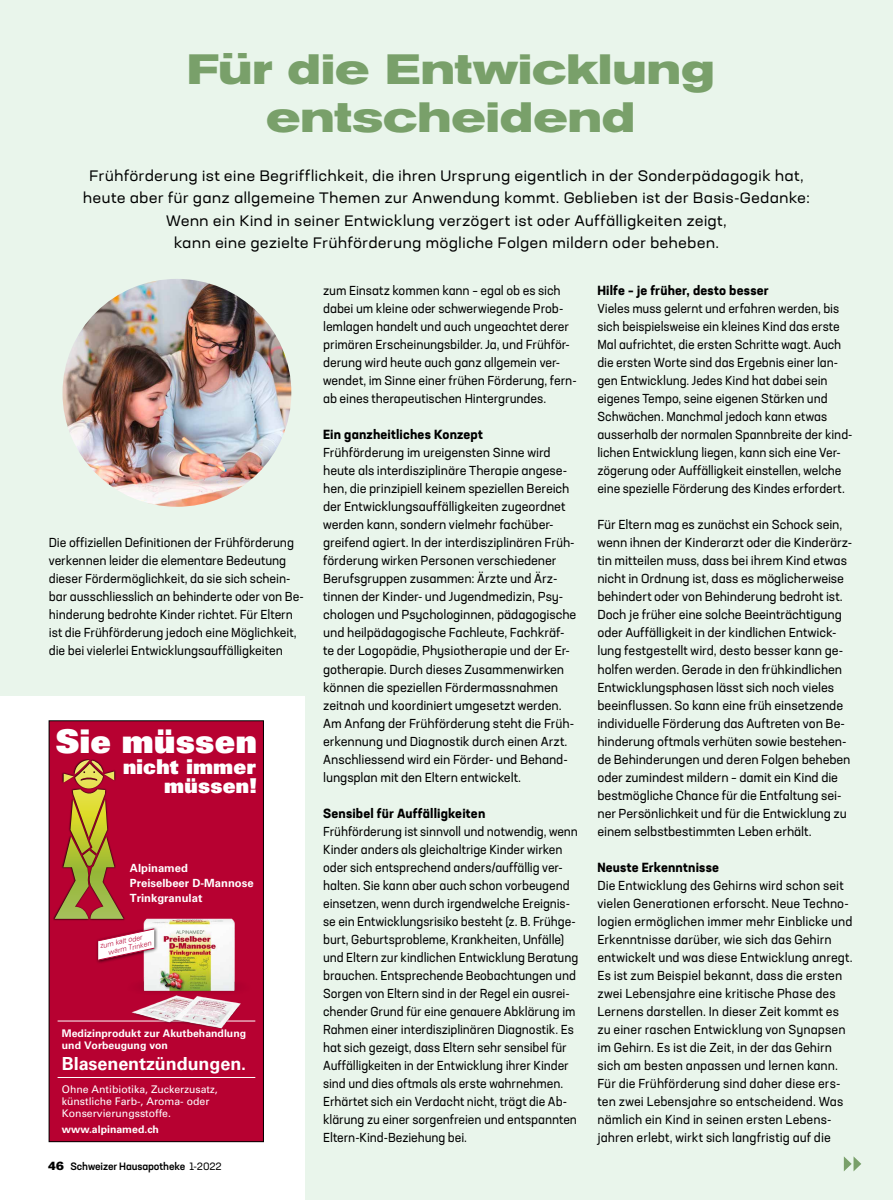
<style>
.page{position:relative;width:893px;height:1200px;background:#fff}
.page>*{position:absolute;margin:0;border:0;box-sizing:border-box;transform-origin:0 0}
.t1{font:700 expanded 42px/48px "Akzidenz Grotesk BE";letter-spacing:.005em;color:#79a06a;text-align:center}
.t2{font:32.55px "Univers LT Std X Black";letter-spacing:.01em;color:#fff}
.t3{font:20.4px/19.5px "Univers LT Std X Black";letter-spacing:.015em;color:#fff;text-align:right}
.t4{font:700 18px "Univers LT Std";letter-spacing:-.005em;color:#fff}
.t5{font:expanded 15px/22.5px "Neusa Next Std";letter-spacing:.005em;color:#000;text-align:center}
.t6{font:700 13.05px "Neusa Next Std";letter-spacing:.015em;color:#000}
.t7{font:12.9px/18px "Neusa Next Std";letter-spacing:-.005em;color:#000}
.t8{font:700 11.25px/15px "Univers LT Std";color:#fff}
.t9{font:10.5px/12px "Univers LT Std";color:#fff}
.t10{font:700 10.5px/12px "Univers LT Std";color:#fff}
.t11{font:500 10.5px "Neusa Next Std";letter-spacing:-.01em;color:#000}
.t12{font:italic 300 7.2px/7.8px "Univers LT Std";color:#b70131}
.s1{font-family:"Akzidenz Grotesk BE Super";font-weight:400;font-size:12px}
.s2{font-weight:400}
</style>
<div class="page">
<div style="left:0;top:0;width:893px;height:1199px;background:#e9f5eb"></div>
<div style="left:0;top:696px;width:304px;height:503px;background:#fff"></div>
<img style="left:62px;top:279px;width:229px;height:227px">
<svg style="left:844px;top:1156px;width:17px;height:14px"></svg>
<div style="left:49px;top:720px;width:214px;height:421px;background:#b70131"></div>
<svg style="left:53px;top:759px;width:62px;height:161px"></svg>
<svg style="left:55px;top:760px;width:66px;height:158px"></svg>
<hr style="left:58px;top:1020px;width:197px;height:1px;background:#fff">
<img style="left:115px;top:911px;width:141px;height:118px">
<div style="left:95px;top:926px;width:63px;height:37px;background:#000;opacity:.75"></div>
<svg style="left:98px;top:928px;width:57px;height:32px"></svg>
<hr style="left:58px;top:1076px;width:197px;height:1px;background:#fff">
<div style="left:49px;top:720px;width:215px;height:421px;border:1px solid #000"></div>
<h1 class="t1" style="left:187px;top:46px;width:529px">Für die Entwicklung entscheidend</h1>
<p class="t5" style="left:83px;top:164px;width:728px">Frühförderung ist eine Begrifflichkeit, die ihren Ursprung eigentlich in der Sonderpädagogik hat, heute aber für ganz allgemeine Themen zur Anwendung kommt. Geblieben ist der Basis-Gedanke:<br>Wenn ein Kind in seiner Entwicklung verzögert ist oder Auffälligkeiten zeigt,<br>kann eine gezielte Frühförderung mögliche Folgen mildern oder beheben.</p>
<p class="t7" style="left:49px;top:533px;width:256px">Die offiziellen Definitionen der Frühförderung verkennen leider die elementare Bedeutung dieser Fördermöglichkeit, da sie sich schein&shy;bar ausschliesslich an behinderte oder von Be&shy;hinderung bedrohte Kinder richtet. Für Eltern ist die Frühförderung jedoch eine Möglichkeit, die bei vielerlei Entwicklungsauffälligkeiten</p>
<h2 class="t2" style="left:56px;top:719px;width:202px">Sie müssen</h2>
<h3 class="t3" style="left:123px;top:756px;width:135px">nicht immer müssen!</h3>
<p class="t8" style="left:130px;top:860px;width:125px">Alpinamed<br>Preiselbeer D-Mannose<br>Trinkgranulat</p>
<p class="t12" style="left:106px;top:940px;width:46px;text-indent:-7px;rotate:-12deg">zum kalt oder warm Trinken</p>
<p class="t10" style="left:62px;top:1027px;width:186px">Medizinprodukt zur Akutbehandlung und Vorbeugung von</p>
<h3 class="t4" style="left:62px;top:1052px;width:186px">Blasenentzündungen.</h3>
<p class="t9" style="left:62px;top:1082px;width:157px">Ohne Antibiotika, Zuckerzusatz, künstliche Farb-, Aroma- oder<br>Konservierungsstoffe.</p>
<p class="t10" style="left:62px;top:1122px;width:98px">www.alpinamed.ch</p>
<p class="t11" style="left:48px;top:1159px;width:175px"><span class="s1">46</span> Schweizer Hausapotheke <span class="s2">1-2022</span></p>
<p class="t7" style="left:323px;top:281px;width:255px">zum Einsatz kommen kann – egal ob es sich dabei um kleine oder schwerwiegende Prob&shy;lemlagen handelt und auch ungeachtet derer primären Erscheinungsbilder. Ja, und Frühför&shy;derung wird heute auch ganz allgemein ver&shy;wendet, im Sinne einer frühen Förderung, fern&shy;ab eines therapeutischen Hintergrundes.</p>
<p class="t6" style="left:323px;top:426px;width:161px">Ein ganzheitliches Konzept</p>
<p class="t7" style="left:323px;top:443px;width:255px">Frühförderung im ureigensten Sinne wird heute als interdisziplinäre Therapie angese&shy;hen, die prinzipiell keinem speziellen Bereich der Entwicklungsauffälligkeiten zugeordnet werden kann, sondern vielmehr fachüber&shy;greifend agiert. In der interdisziplinären Früh&shy;förderung wirken Personen verschiedener Berufsgruppen zusammen: Ärzte und Ärz&shy;tinnen der Kinder- und Jugendmedizin, Psy&shy;chologen und Psychologinnen, pädagogische und heilpädagogische Fachleute, Fachkräf&shy;te der Logopädie, Physiotherapie und der Er&shy;gotherapie. Durch dieses Zusammenwirken können die speziellen Fördermassnahmen zeitnah und koordiniert umgesetzt werden.<br>Am Anfang der Frühförderung steht die Früh&shy;erkennung und Diagnostik durch einen Arzt.<br>Anschliessend wird ein Förder- und Behand&shy;lungsplan mit den Eltern entwickelt.</p>
<p class="t6" style="left:323px;top:804px;width:164px">Sensibel für Auffälligkeiten</p>
<p class="t7" style="left:323px;top:821px;width:257px">Frühförderung ist sinnvoll und notwendig, wenn Kinder anders als gleichaltrige Kinder wirken oder sich entsprechend anders/auffällig ver&shy;halten. Sie kann aber auch schon vorbeugend einsetzen, wenn durch irgendwelche Ereignis&shy;se ein Entwicklungsrisiko besteht (z. B. Frühge&shy;burt, Geburtsprobleme, Krankheiten, Unfälle) und Eltern zur kindlichen Entwicklung Beratung brauchen. Entsprechende Beobachtungen und Sorgen von Eltern sind in der Regel ein ausrei&shy;chender Grund für eine genauere Abklärung im Rahmen einer interdisziplinären Diagnostik. Es hat sich gezeigt, dass Eltern sehr sensibel für Auffälligkeiten in der Entwicklung ihrer Kinder sind und dies oftmals als erste wahrnehmen.<br>Erhärtet sich ein Verdacht nicht, trägt die Ab&shy;klärung zu einer sorgenfreien und entspannten Eltern-Kind-Beziehung bei.</p>
<p class="t6" style="left:597px;top:282px;width:173px">Hilfe – je früher, desto besser</p>
<p class="t7" style="left:597px;top:299px;width:257px">Vieles muss gelernt und erfahren werden, bis sich beispielsweise ein kleines Kind das erste Mal aufrichtet, die ersten Schritte wagt. Auch die ersten Worte sind das Ergebnis einer lan&shy;gen Entwicklung. Jedes Kind hat dabei sein eigenes Tempo, seine eigenen Stärken und Schwächen. Manchmal jedoch kann etwas ausserhalb der normalen Spannbreite der kind&shy;lichen Entwicklung liegen, kann sich eine Ver&shy;zögerung oder Auffälligkeit einstellen, welche eine spezielle Förderung des Kindes erfordert.</p>
<p class="t7" style="left:597px;top:515px;width:256px">Für Eltern mag es zunächst ein Schock sein, wenn ihnen der Kinderarzt oder die Kinderärz&shy;tin mitteilen muss, dass bei ihrem Kind etwas nicht in Ordnung ist, dass es möglicherweise behindert oder von Behinderung bedroht ist.<br>Doch je früher eine solche Beeinträchtigung oder Auffälligkeit in der kindlichen Entwick&shy;lung festgestellt wird, desto besser kann ge&shy;holfen werden. Gerade in den frühkindlichen Entwicklungsphasen lässt sich noch vieles beeinflussen. So kann eine früh einsetzende individuelle Förderung das Auftreten von Be&shy;hinderung oftmals verhüten sowie bestehen&shy;de Behinderungen und deren Folgen beheben oder zumindest mildern – damit ein Kind die bestmögliche Chance für die Entfaltung sei&shy;ner Persönlichkeit und für die Entwicklung zu einem selbstbestimmten Leben erhält.</p>
<p class="t6" style="left:597px;top:858px;width:123px">Neuste Erkenntnisse</p>
<p class="t7" style="left:597px;top:875px;width:257px">Die Entwicklung des Gehirns wird schon seit vielen Generationen erforscht. Neue Techno&shy;logien ermöglichen immer mehr Einblicke und Erkenntnisse darüber, wie sich das Gehirn entwickelt und was diese Entwicklung anregt.<br>Es ist zum Beispiel bekannt, dass die ersten zwei Lebensjahre eine kritische Phase des Lernens darstellen. In dieser Zeit kommt es zu einer raschen Entwicklung von Synapsen im Gehirn. Es ist die Zeit, in der das Gehirn sich am besten anpassen und lernen kann.<br>Für die Frühförderung sind daher diese ers&shy;ten zwei Lebensjahre so entscheidend. Was nämlich ein Kind in seinen ersten Lebens&shy;jahren erlebt, wirkt sich langfristig auf die</p>
</div>
